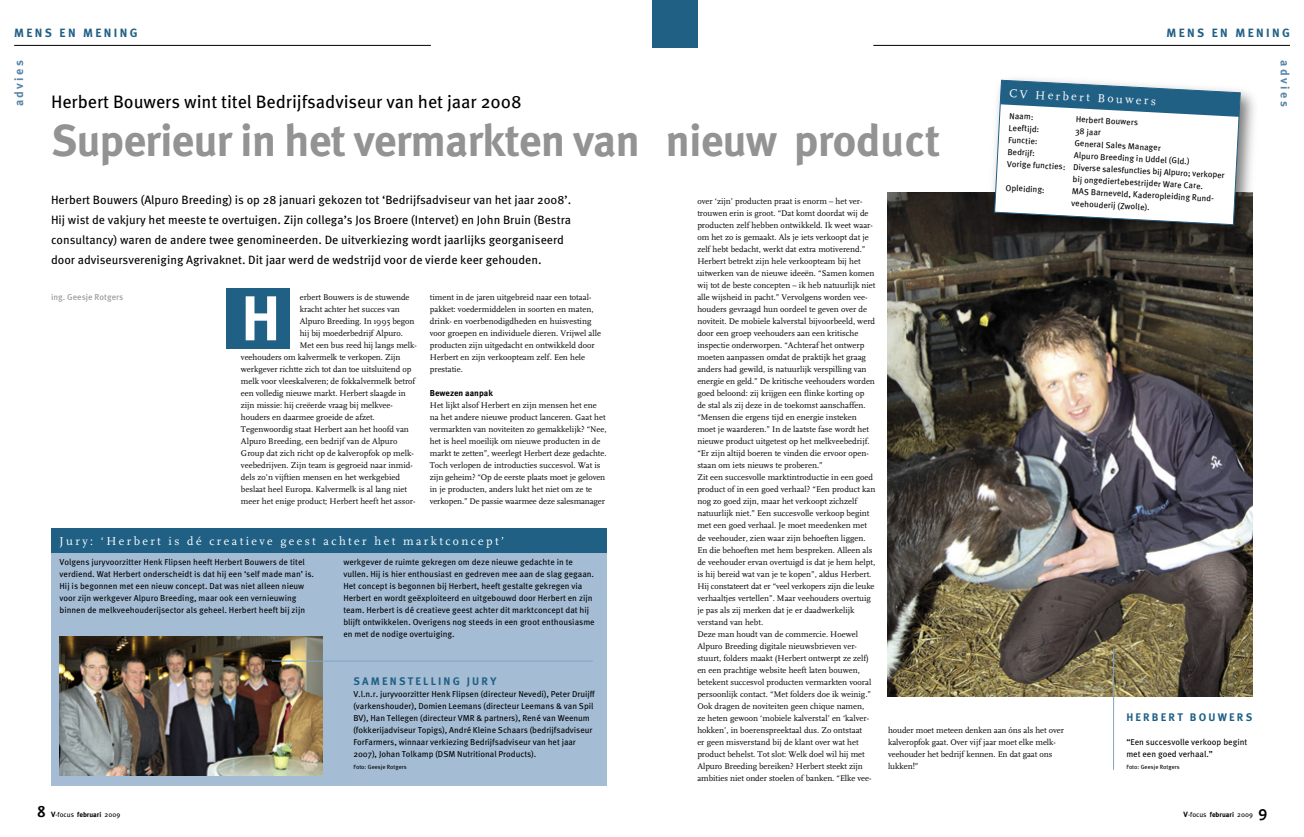
<style>
.page{position:relative;width:1304px;height:837px;background:#fff}
.page>*{position:absolute;margin:0;border:0;box-sizing:border-box;transform-origin:0 0}
.t1{font:700 63.2px "Meta OT";color:#fff}
.t2{font:700 44.5px "Meta OT";letter-spacing:-.025em;color:#939393}
.t3{font:18px "Meta OT";letter-spacing:-.005em;color:#000}
.t4{font:12px/20px "Meta OT";color:#000}
.t5{font:12px "Scala OT";letter-spacing:.2em;color:#fff}
.t6{font:700 12px "Meta OT";letter-spacing:.2em;color:#216085}
.t7{font:700 12px "Meta OT";letter-spacing:.2em;color:#5686a8}
.t8{font:700 11px "Meta OT";letter-spacing:.2em;color:#216085}
.t9{font:8.6px/12px "Scala OT";color:#000}
.t10{font:8.6px/12px "Meta OT";color:#000}
.t11{font:8.6px "Meta OT";color:#939393}
.t12{font:700 8.6px "Meta OT";color:#000}
.t13{font:7px "Meta OT";color:#000}
.t14{font:6px "Meta OT";color:#000}
.s1{font-weight:700;font-size:7.6px}
.s2{font-weight:700}
</style>
<div class="page">
<hr style="left:14px;top:45px;width:417px;height:1px;background:#000">
<hr style="left:873px;top:45px;width:417px;height:1px;background:#000">
<div style="left:652px;top:0;width:45px;height:48px;background:#216085"></div>
<div style="left:227px;top:288px;width:63px;height:60px;background:#216085"></div>
<div style="left:51px;top:552px;width:556px;height:233px;background:#a4bdd5"></div>
<div style="left:51px;top:528px;width:556px;height:24px;background:#216085"></div>
<img style="left:60px;top:636px;width:263px;height:139px">
<hr style="left:272px;top:660px;width:321px;height:1px;background:#81a4c1">
<img style="left:887px;top:192px;width:366px;height:504px">
<hr style="left:1113px;top:648px;width:1px;height:121px;background:#81a4c1">
<div style="left:988px;top:73px;width:270px;height:170px;background:#000;opacity:.55"></div>
<svg style="left:994px;top:80px;width:247px;height:145px"></svg>
<h3 class="t6" style="left:14px;top:26px;width:125px">MENS EN MENING</h3>
<h3 class="t7" style="left:11px;top:106px;width:48px;rotate:-90deg">advies</h3>
<h3 class="t6" style="left:1166px;top:26px;width:125px">MENS EN MENING</h3>
<h3 class="t7" style="left:1293px;top:60px;width:48px;rotate:90deg">advies</h3>
<h3 class="t5" style="left:1010px;top:87px;width:148px;rotate:3deg">CV Herbert Bouwers</h3>
<h3 class="t3" style="left:51px;top:91px;width:472px">Herbert Bouwers wint titel Bedrijfsadviseur van het jaar 2008</h3>
<h2 class="t2" style="left:51px;top:112px;width:891px">Superieur in het vermarkten van nieuw product</h2>
<p class="t4" style="left:51px;top:190px;width:522px">Herbert Bouwers (Alpuro Breeding) is op 28 januari gekozen tot ‘Bedrijfsadviseur van het jaar 2008’.<br>Hij wist de vakjury het meeste te overtuigen. Zijn collega’s Jos Broere (Intervet) en John Bruin (Bestra consultancy) waren de andere twee genomineerden. De uitverkiezing wordt jaarlijks georganiseerd door adviseursvereniging Agrivaknet. Dit jaar werd de wedstrijd voor de vierde keer gehouden.</p>
<p class="t11" style="left:51px;top:292px;width:74px">ing. Geesje Rotgers</p>
<p class="t10" style="left:1010px;top:110px;width:26px;rotate:3deg">Naam:</p>
<p class="t10" style="left:1076px;top:113px;width:64px;rotate:3deg">Herbert Bouwers</p>
<p class="t10" style="left:1009px;top:122px;width:32px;rotate:3deg">Leeftijd:</p>
<p class="t10" style="left:1075px;top:125px;width:27px;rotate:3deg">38 jaar</p>
<p class="t10" style="left:1008px;top:134px;width:31px;rotate:3deg">Functie:</p>
<p class="t10" style="left:1075px;top:137px;width:88px;rotate:3deg">General Sales Manager</p>
<p class="t10" style="left:1008px;top:146px;width:29px;rotate:3deg">Bedrijf:</p>
<p class="t10" style="left:1074px;top:149px;width:117px;rotate:3deg">Alpuro Breeding in Uddel (Gld.)</p>
<p class="t10" style="left:1007px;top:158px;width:220px;rotate:3deg">Vorige functies: Diverse salesfuncties bij Alpuro; verkoper</p>
<p class="t10" style="left:1073px;top:173px;width:132px;rotate:3deg">bij ongediertebestrijder Ware Care.</p>
<p class="t10" style="left:1006px;top:182px;width:41px;rotate:3deg">Opleiding:</p>
<p class="t10" style="left:1072px;top:185px;width:145px;rotate:3deg">MAS Barneveld, Kaderopleiding Rund&shy;veehouderij (Zwolle).</p>
<p class="t9" style="left:697px;top:195px;width:180px">over ‘zijn’ producten praat is enorm – het ver&shy;trouwen erin is groot. “Dat komt doordat wij de producten zelf hebben ontwikkeld. Ik weet waar&shy;om het zo is gemaakt. Als je iets verkoopt dat je zelf hebt bedacht, werkt dat extra motiverend.” Herbert betrekt zijn hele verkoopteam bij het uitwerken van de nieuwe ideeën. “Samen komen wij tot de beste concepten – ik heb natuurlijk niet alle wijsheid in pacht.” Vervolgens worden vee&shy;houders gevraagd hun oordeel te geven over de noviteit. De mobiele kalverstal bijvoorbeeld, werd door een groep veehouders aan een kritische inspectie onderworpen. “Achteraf het ontwerp moeten aanpassen omdat de praktijk het graag anders had gewild, is natuurlijk verspilling van energie en geld.” De kritische veehouders worden goed beloond: zij krijgen een flinke korting op<br>de stal als zij deze in de toekomst aanschaffen. “Mensen die ergens tijd en energie insteken moet je waarderen.” In de laatste fase wordt het nieuwe product uitgetest op het melkveebedrijf. “Er zijn altijd boeren te vinden die ervoor open&shy;staan om iets nieuws te proberen.”<br>Zit een succesvolle marktintroductie in een goed product of in een goed verhaal? “Een product kan nog zo goed zijn, maar het verkoopt zichzelf natuurlijk niet.” Een succesvolle verkoop begint met een goed verhaal. Je moet meedenken met de veehouder, zien waar zijn behoeften liggen.<br>En die behoeften met hem bespreken. Alleen als de veehouder ervan overtuigd is dat je hem helpt, is hij bereid wat van je te kopen”, aldus Herbert.<br>Hij constateert dat er “veel verkopers zijn die leuke verhaaltjes vertellen”. Maar veehouders overtuig je pas als zij merken dat je er daadwerkelijk verstand van hebt.<br>Deze man houdt van de commercie. Hoewel Alpuro Breeding digitale nieuwsbrieven ver&shy;stuurt, folders maakt (Herbert ontwerpt ze zelf) en een prachtige website heeft laten bouwen, betekent succesvol producten vermarkten vooral persoonlijk contact. “Met folders doe ik weinig.” Ook dragen de noviteiten geen chique namen,<br>ze heten gewoon ‘mobiele kalverstal’ en ‘kalver&shy;hokken’, in boerenspreektaal dus. Zo ontstaat<br>er geen misverstand bij de klant over wat het product behelst. Tot slot: Welk doel wil hij met Alpuro Breeding bereiken? Herbert steekt zijn ambities niet onder stoelen of banken. “Elke vee-</p>
<h1 class="t1" style="left:241px;top:278px;width:41px">H</h1>
<p class="t9" style="left:300px;top:291px;width:111px">erbert Bouwers is de stuwende</p>
<p class="t9" style="left:430px;top:291px;width:173px">timent in de jaren uitgebreid naar een totaal&shy;pakket: voedermiddelen in soorten en maten, drink- en voerbenodigdheden en huisvesting voor groepen en individuele dieren. Vrijwel alle producten zijn uitgedacht en ontwikkeld door Herbert en zijn verkoopteam zelf. Een hele prestatie.</p>
<p class="t12" style="left:430px;top:388px;width:65px">Bewezen aanpak</p>
<p class="t9" style="left:430px;top:399px;width:178px">Het lijkt alsof Herbert en zijn mensen het ene na het andere nieuwe product lanceren. Gaat het vermarkten van noviteiten zo gemakkelijk? “Nee, het is heel moeilijk om nieuwe producten in de markt te zetten”, weerlegt Herbert deze gedachte.<br>Toch verlopen de introducties succesvol. Wat is zijn geheim? “Op de eerste plaats moet je geloven in je producten, anders lukt het niet om ze te verkopen.” De passie waarmee deze salesmanager</p>
<p class="t9" style="left:300px;top:303px;width:102px">kracht achter het succes van</p>
<p class="t9" style="left:300px;top:315px;width:116px">Alpuro Breeding. In 1995 begon</p>
<p class="t9" style="left:300px;top:327px;width:105px">hij bij moederbedrijf Alpuro.</p>
<p class="t9" style="left:300px;top:339px;width:119px">Met een bus reed hij langs melk-</p>
<p class="t9" style="left:241px;top:351px;width:161px">veehouders om kalvermelk te verkopen. Zijn</p>
<p class="t9" style="left:241px;top:363px;width:172px">werkgever richtte zich tot dan toe uitsluitend op</p>
<p class="t9" style="left:241px;top:375px;width:176px">melk voor vleeskalveren; de fokkalvermelk betrof</p>
<p class="t9" style="left:241px;top:387px;width:166px">een volledig nieuwe markt. Herbert slaagde in</p>
<p class="t9" style="left:241px;top:399px;width:153px">zijn missie: hij creëerde vraag bij melkvee-</p>
<p class="t9" style="left:241px;top:411px;width:135px">houders en daarmee groeide de afzet.</p>
<p class="t9" style="left:241px;top:423px;width:169px">Tegenwoordig staat Herbert aan het hoofd van</p>
<p class="t9" style="left:241px;top:435px;width:158px">Alpuro Breeding, een bedrijf van de Alpuro</p>
<p class="t9" style="left:241px;top:447px;width:174px">Group dat zich richt op de kalveropfok op melk-</p>
<p class="t9" style="left:241px;top:459px;width:173px">veebedrijven. Zijn team is gegroeid naar inmid-</p>
<p class="t9" style="left:241px;top:471px;width:161px">dels zo’n vijftien mensen en het werkgebied</p>
<p class="t9" style="left:241px;top:483px;width:168px">beslaat heel Europa. Kalvermelk is al lang niet</p>
<p class="t9" style="left:241px;top:495px;width:176px">meer het enige product; Herbert heeft het assor-</p>
<h3 class="t5" style="left:60px;top:534px;width:446px">Jury: ‘Herbert is dé creatieve geest achter het marktconcept’</h3>
<p class="t10" style="left:60px;top:555px;width:256px">Volgens juryvoorzitter Henk Flipsen heeft Herbert Bouwers de titel verdiend. Wat Herbert onderscheidt is dat hij een ‘self made man’ is.<br>Hij is begonnen met een nieuw concept. Dat was niet alleen nieuw voor zijn werkgever Alpuro Breeding, maar ook een vernieuwing binnen de melkveehouderijsector als geheel. Herbert heeft bij zijn</p>
<p class="t10" style="left:343px;top:555px;width:253px">werkgever de ruimte gekregen om deze nieuwe gedachte in te vullen. Hij is hier enthousiast en gedreven mee aan de slag gegaan.<br>Het concept is begonnen bij Herbert, heeft gestalte gekregen via Herbert en wordt geëxploiteerd en uitgebouwd door Herbert en zijn team. Herbert is dé creatieve geest achter dit marktconcept dat hij blijft ontwikkelen. Overigens nog steeds in een groot enthousiasme en met de nodige overtuiging.</p>
<p class="t8" style="left:353px;top:673px;width:27px">Samens</p>
<p class="t8" style="left:408px;top:673px;width:39px">telling</p>
<p class="t8" style="left:467px;top:673px;width:31px">Jury</p>
<p class="t10" style="left:353px;top:687px;width:243px">V.l.n.r. juryvoorzitter Henk Flipsen (directeur Nevedi), Peter Druijff (varkenshouder), Domien Leemans (directeur Leemans &amp; van Spil BV), Han Tellegen (directeur VMR &amp; partners), René van Weenum (fokkerijadviseur Topigs), André Kleine Schaars (bedrijfsadviseur ForFarmers, winnaar verkiezing Bedrijfsadviseur van het jaar 2007), Johan Tolkamp (DSM Nutritional Products).</p>
<p class="t14" style="left:353px;top:762px;width:55px">Foto: Geesje Rotgers</p>
<p class="t8" style="left:1126px;top:709px;width:126px">Herbe rt b ouwers</p>
<p class="t10" style="left:1126px;top:735px;width:122px">“Een succesvolle verkoop begint met een goed verhaal.”</p>
<p class="t14" style="left:1126px;top:762px;width:55px">Foto: Geesje Rotgers</p>
<p class="t9" style="left:888px;top:723px;width:178px">houder moet meteen denken aan óns als het over kalveropfok gaat. Over vijf jaar moet elke melk&shy;veehouder het bedrijf kennen. En dat gaat ons lukken!”</p>
<p class="t13" style="left:51px;top:809px;width:71px"><span class="s1">V</span>-focus <span class="s2">februari</span> 2009</p>
<p class="t13" style="left:1184px;top:809px;width:71px"><span class="s1">V</span>-focus <span class="s2">februari</span> 2009</p>
</div>
